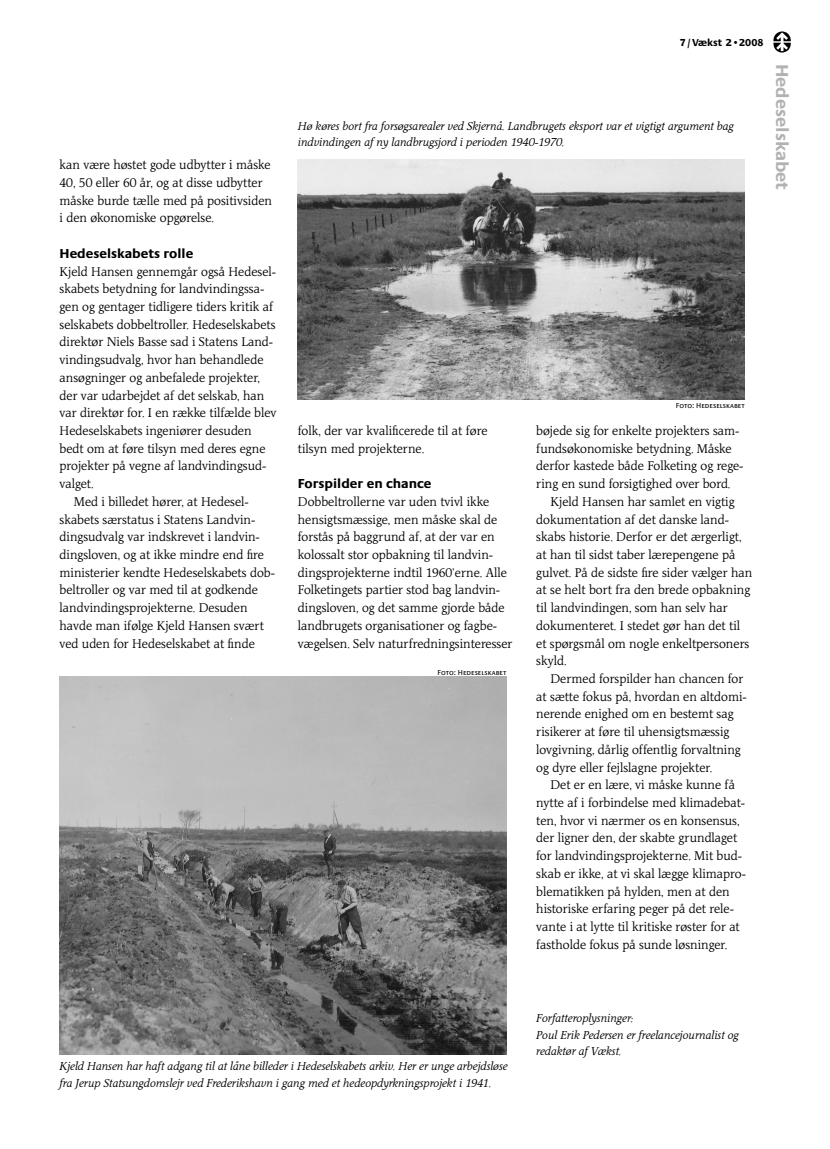
<style>
.page{position:relative;width:830px;height:1149px;background:#fff}
.page>*{position:absolute;margin:0;border:0;box-sizing:border-box;transform-origin:0 0}
.t1{font:700 18px "Praxis EF";color:#b1b2b4}
.t2{font:700 13.5px "Praxis EF";color:#000}
.t3{font:13.2px/17.7px "Jante Antiqua";color:#000}
.t4{font:italic 12px/16.5px "Jante Antiqua";color:#000}
.t5{font:700 10.5px "Praxis EF";color:#000}
.t6{font:7.5px "Praxis EF Regular SC";color:#000}
</style>
<div class="page">
<svg style="left:773px;top:31px;width:17px;height:22px"></svg>
<img style="left:60px;top:676px;width:446px;height:378px">
<img style="left:297px;top:159px;width:447px;height:240px">
<p class="t3" style="left:60px;top:156px;width:214px">kan være høstet gode udbytter i måske 40, 50 eller 60 år, og at disse udbytter måske burde tælle med på positivsiden i den økonomiske opgørelse.</p>
<p class="t2" style="left:60px;top:246px;width:135px">Hedeselskabets rolle</p>
<p class="t3" style="left:60px;top:262px;width:218px">Kjeld Hansen gennemgår også Hedesel-</p>
<p class="t3" style="left:60px;top:280px;width:206px">skabets betydning for landvindingssa-</p>
<p class="t3" style="left:60px;top:298px;width:215px">gen og gentager tidligere tiders kritik af</p>
<p class="t3" style="left:60px;top:315px;width:217px">selskabets dobbeltroller. Hedeselskabets</p>
<p class="t3" style="left:60px;top:333px;width:215px">direktør Niels Basse sad i Statens Land-</p>
<p class="t3" style="left:60px;top:351px;width:205px">vindingsudvalg, hvor han behandlede</p>
<p class="t3" style="left:60px;top:368px;width:202px">ansøgninger og anbefalede projekter,</p>
<p class="t3" style="left:60px;top:386px;width:206px">der var udarbejdet af det selskab, han</p>
<p class="t3" style="left:60px;top:404px;width:218px">var direktør for. I en række tilfælde blev</p>
<p class="t3" style="left:60px;top:422px;width:193px">Hedeselskabets ingeniører desuden</p>
<p class="t3" style="left:60px;top:439px;width:207px">bedt om at føre tilsyn med deres egne</p>
<p class="t3" style="left:60px;top:457px;width:208px">projekter på vegne af landvindingsud-</p>
<p class="t3" style="left:60px;top:475px;width:36px">valget.</p>
<p class="t3" style="left:74px;top:492px;width:176px">Med i billedet hører, at Hedesel-</p>
<p class="t3" style="left:60px;top:510px;width:197px">skabets særstatus i Statens Landvin-</p>
<p class="t3" style="left:60px;top:528px;width:202px">dingsudvalg var indskrevet i landvin-</p>
<p class="t3" style="left:60px;top:545px;width:206px">dingsloven, og at ikke mindre end fire</p>
<p class="t3" style="left:60px;top:563px;width:217px">ministerier kendte Hedeselskabets dob-</p>
<p class="t3" style="left:60px;top:581px;width:200px">beltroller og var med til at godkende</p>
<p class="t3" style="left:60px;top:599px;width:189px">landvindingsprojekterne. Desuden</p>
<p class="t3" style="left:60px;top:616px;width:206px">havde man ifølge Kjeld Hansen svært</p>
<p class="t3" style="left:60px;top:634px;width:197px">ved uden for Hedeselskabet at finde</p>
<p class="t5" style="left:687px;top:37px;width:77px">/ Vækst 2•2008</p>
<p class="t4" style="left:298px;top:118px;width:437px">Hø køres bort fra forsøgsarealer ved Skjernå. Landbrugets eksport var et vigtigt argument bag indvindingen af ny landbrugsjord i perioden 1940-1970.</p>
<h1 class="t1" style="left:791px;top:64px;width:127px;rotate:90deg">Hedeselskabet</h1>
<p class="t3" style="left:298px;top:422px;width:191px">folk, der var kvalificerede til at føre tilsyn med projekterne.</p>
<p class="t2" style="left:298px;top:476px;width:135px">Forspilder en chance</p>
<p class="t3" style="left:298px;top:492px;width:216px">Dobbeltrollerne var uden tvivl ikke hensigtsmæssige, men måske skal de forstås på baggrund af, at der var en kolossalt stor opbakning til landvin&shy;dingsprojekterne indtil 1960’erne. Alle Folketingets partier stod bag landvin&shy;dingsloven, og det samme gjorde både landbrugets organisationer og fagbe&shy;vægelsen. Selv naturfredningsinteresser</p>
<p class="t6" style="left:437px;top:668px;width:70px">Foto: Hedeselskabet</p>
<p class="t6" style="left:675px;top:401px;width:70px">Foto: Hedeselskabet</p>
<p class="t3" style="left:536px;top:422px;width:204px">bøjede sig for enkelte projekters sam-</p>
<p class="t3" style="left:536px;top:439px;width:197px">fundsøkonomiske betydning. Måske</p>
<p class="t3" style="left:536px;top:457px;width:209px">derfor kastede både Folketing og rege-</p>
<p class="t3" style="left:536px;top:475px;width:196px">ring en sund forsigtighed over bord.</p>
<p class="t3" style="left:550px;top:492px;width:185px">Kjeld Hansen har samlet en vigtig</p>
<p class="t3" style="left:536px;top:510px;width:194px">dokumentation af det danske land-</p>
<p class="t3" style="left:536px;top:528px;width:207px">skabs historie. Derfor er det ærgerligt,</p>
<p class="t3" style="left:536px;top:545px;width:200px">at han til sidst taber lærepengene på</p>
<p class="t3" style="left:536px;top:563px;width:217px">gulvet. På de sidste fire sider vælger han</p>
<p class="t3" style="left:536px;top:581px;width:215px">at se helt bort fra den brede opbakning</p>
<p class="t3" style="left:536px;top:599px;width:193px">til landvindingen, som han selv har</p>
<p class="t3" style="left:536px;top:616px;width:205px">dokumenteret. I stedet gør han det til</p>
<p class="t3" style="left:536px;top:634px;width:214px">et spørgsmål om nogle enkeltpersoners</p>
<p class="t3" style="left:536px;top:652px;width:32px">skyld.</p>
<p class="t3" style="left:550px;top:669px;width:194px">Dermed forspilder han chancen for</p>
<p class="t3" style="left:536px;top:687px;width:212px">at sætte fokus på, hvordan en altdomi-</p>
<p class="t3" style="left:536px;top:705px;width:199px">nerende enighed om en bestemt sag</p>
<p class="t3" style="left:536px;top:722px;width:195px">risikerer at føre til uhensigtsmæssig</p>
<p class="t3" style="left:536px;top:740px;width:206px">lovgivning, dårlig offentlig forvaltning</p>
<p class="t3" style="left:536px;top:758px;width:177px">og dyre eller fejlslagne projekter.</p>
<p class="t3" style="left:550px;top:776px;width:186px">Det er en lære, vi måske kunne få</p>
<p class="t3" style="left:536px;top:793px;width:210px">nytte af i forbindelse med klimadebat-</p>
<p class="t3" style="left:536px;top:811px;width:205px">ten, hvor vi nærmer os en konsensus,</p>
<p class="t3" style="left:536px;top:829px;width:202px">der ligner den, der skabte grundlaget</p>
<p class="t3" style="left:536px;top:846px;width:207px">for landvindingsprojekterne. Mit bud-</p>
<p class="t3" style="left:536px;top:864px;width:211px">skab er ikke, at vi skal lægge klimapro-</p>
<p class="t3" style="left:536px;top:882px;width:195px">blematikken på hylden, men at den</p>
<p class="t3" style="left:536px;top:899px;width:199px">historiske erfaring peger på det rele-</p>
<p class="t3" style="left:536px;top:917px;width:205px">vante i at lytte til kritiske røster for at</p>
<p class="t3" style="left:536px;top:935px;width:192px">fastholde fokus på sunde løsninger.</p>
<p class="t4" style="left:60px;top:1057px;width:449px">Kjeld Hansen har haft adgang til at låne billeder i Hedeselskabets arkiv. Her er unge arbejdsløse fra Jerup Statsungdomslejr ved Frederikshavn i gang med et hedeopdyrkningsprojekt i 1941.</p>
<p class="t4" style="left:536px;top:1009px;width:204px">Forfatteroplysninger:<br>Poul Erik Pedersen er freelancejournalist og redaktør af Vækst.</p>
</div>
